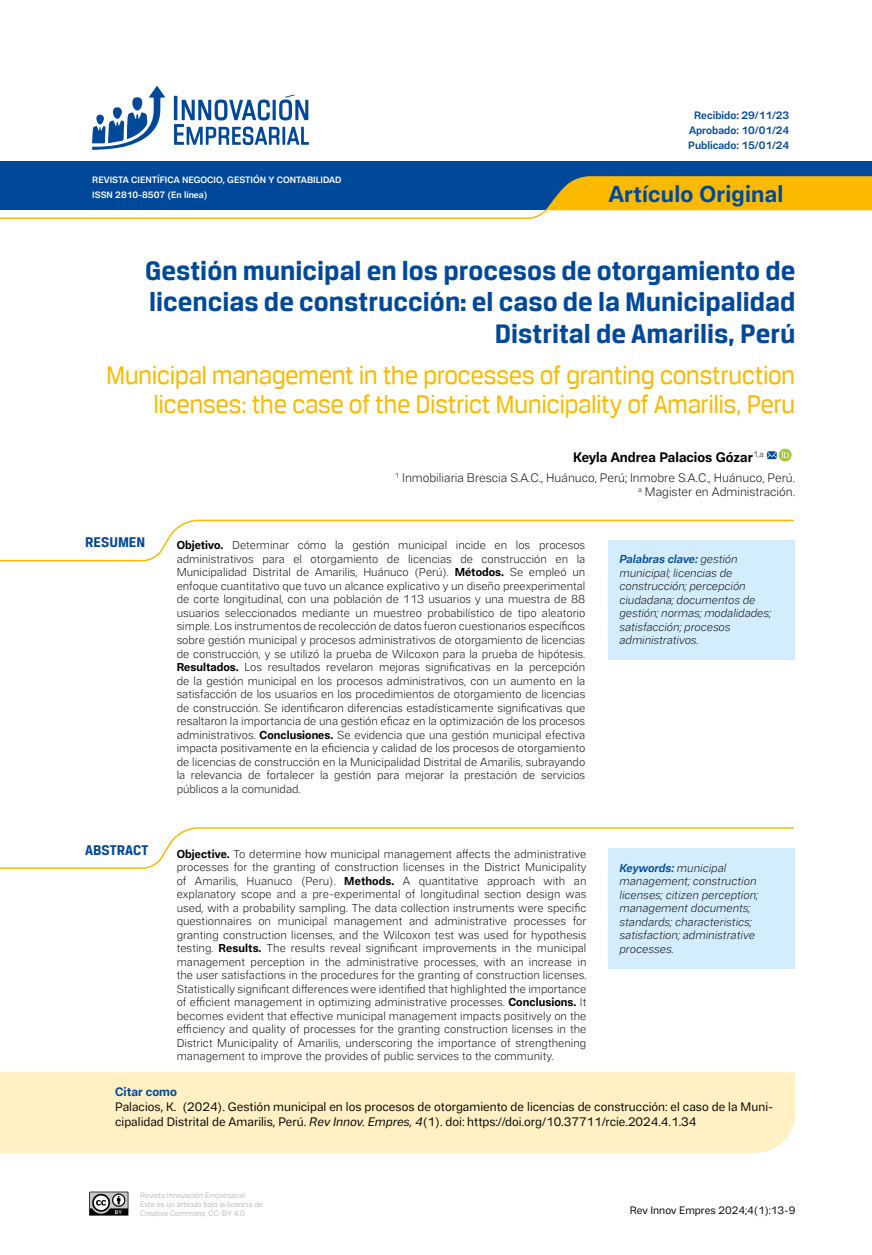
<style>
.page{position:relative;width:872px;height:1255px;background:#fff}
.page>*{position:absolute;margin:0;border:0;box-sizing:border-box;transform-origin:0 0}
.t1{font:700 28.5px/31.5px "Breuer Text";color:#00489a;text-align:right}
.t2{font:27px/28.5px "Breuer Text";letter-spacing:-.02em;color:#fbba00;text-align:right}
.t3{font:700 22.5px "Cabrion";letter-spacing:.01em;color:#00489a}
.t4{font:700 15px "Breuer Text";color:#00489a}
.t5{font:700 13.5px "Cabrion";color:#000}
.t6{font:12px/15px "Cabrion";color:#000}
.t7{font:300 12px/14.4px "Cabrion";color:#000;text-align:right}
.t8{font:700 12px "Cabrion";color:#00489a}
.t9{font:300 11.25px/13.5px "Cabrion";color:#000;text-align:justify}
.t10{font:italic 300 11.25px/13.5px "Cabrion";letter-spacing:.005em;color:#000}
.t11{font:600 10.5px/15px "Cabrion";color:#00489a;text-align:center}
.t12{font:10.5px "Cabrion";color:#000}
.t13{font:600 9px "Cabrion";color:#fff}
.t14{font:300 7.5px/9px "Cabrion";color:#9d9d9c}
.s1{font-weight:700}
.s2{font-weight:600;color:#00489a}
.s3{font-style:italic}
</style>
<div class="page">
<div style="left:0;top:161px;width:872px;height:49px;background:#00489a"></div>
<svg style="left:767px;top:451px;width:9px;height:8px"></svg>
<svg style="left:778px;top:448px;width:13px;height:13px"></svg>
<svg style="left:782px;top:451px;width:7px;height:7px"></svg>
<svg style="left:0;top:519px;width:795px;height:141px"></svg>
<svg style="left:0;top:827px;width:795px;height:141px"></svg>
<svg style="left:0;top:176px;width:872px;height:43px"></svg>
<svg style="left:89px;top:1191px;width:39px;height:24px"></svg>
<div style="left:0;top:1072px;width:795px;height:80px;background:#fff1c4"></div>
<svg style="left:92px;top:86px;width:73px;height:64px"></svg>
<svg style="left:174px;top:94px;width:135px;height:51px"></svg>
<p class="t13" style="left:92px;top:175px;width:251px">REVISTA CIENTÍFICA NEGOCIO, GESTIÓN Y CONTABILIDAD</p>
<p class="t13" style="left:92px;top:190px;width:117px">ISSN 2810-8507 (En línea)</p>
<p class="t11" style="left:688px;top:108px;width:103px">Recibido: 29/11/23<br>Aprobado: 10/01/24<br>Publicado: 15/01/24</p>
<h3 class="t3" style="left:608px;top:180px;width:176px">Artículo Original</h3>
<h1 class="t1" style="left:145px;top:254px;width:651px">Gestión municipal en los procesos de otorgamiento de licencias de construcción: el caso de la Municipalidad<br>Distrital de Amarilis, Perú</h1>
<h2 class="t2" style="left:106px;top:361px;width:691px">Municipal management in the processes of granting construction licenses: the case of the District Municipality of Amarilis, Peru</h2>
<p class="t5" style="left:573px;top:448px;width:192px">Keyla Andrea Palacios Gózar<sup>1,a</sup></p>
<p class="t7" style="left:395px;top:470px;width:402px"><sup>1</sup> Inmobiliaria Brescia S.A.C., Huánuco, Perú; Inmobre S.A.C., Huánuco, Perú. <sup>a</sup> Magister en Administración.</p>
<h3 class="t4" style="left:85px;top:534px;width:62px">RESUMEN</h3>
<h3 class="t4" style="left:85px;top:841px;width:65px">ABSTRACT</h3>
<p class="t9" style="left:177px;top:538px;width:410px"><span class="s1">Objetivo.</span> Determinar cómo la gestión municipal incide en los procesos administrativos para el otorgamiento de licencias de construcción en la Municipalidad Distrital de Amarilis, Huánuco (Perú). <span class="s1">Métodos.</span> Se empleó un enfoque cuantitativo que tuvo un alcance explicativo y un diseño preexperimental de corte longitudinal, con una población de 113 usuarios y una muestra de 88 usuarios seleccionados mediante un muestreo probabilístico de tipo aleatorio simple. Los instrumentos de recolección de datos fueron cuestionarios específicos sobre gestión municipal y procesos administrativos de otorgamiento de licencias de construcción, y se utilizó la prueba de Wilcoxon para la prueba de hipótesis.<br><span class="s1">Resultados.</span> Los resultados revelaron mejoras significativas en la percepción de la gestión municipal en los procesos administrativos, con un aumento en la satisfacción de los usuarios en los procedimientos de otorgamiento de licencias de construcción. Se identificaron diferencias estadísticamente significativas que resaltaron la importancia de una gestión eficaz en la optimización de los procesos administrativos. <span class="s1">Conclusiones.</span> Se evidencia que una gestión municipal efectiva impacta positivamente en la eficiencia y calidad de los procesos de otorgamiento de licencias de construcción en la Municipalidad Distrital de Amarilis, subrayando la relevancia de fortalecer la gestión para mejorar la prestación de servicios públicos a la comunidad.</p>
<p class="t9" style="left:177px;top:846px;width:411px"><span class="s1">Objective.</span> To determine how municipal management affects the administrative processes for the granting of construction licenses in the District Municipality of Amarilis, Huanuco (Peru). <span class="s1">Methods.</span> A quantitative approach with an explanatory scope and a pre-experimental of longitudinal section design was used, with a probability sampling. The data collection instruments were specific questionnaires on municipal management and administrative processes for granting construction licenses, and the Wilcoxon test was used for hypothesis testing. <span class="s1">Results.</span> The results reveal significant improvements in the municipal management perception in the administrative processes, with an increase in the user satisfactions in the procedures for the granting of construction licenses.<br>Statistically significant differences were identified that highlighted the importance of efficient management in optimizing administrative processes. <span class="s1">Conclusions.</span> It becomes evident that effective municipal management impacts positively on the efficiency and quality of processes for the granting construction licenses in the District Municipality of Amarilis, underscoring the importance of strengthening management to improve the provides of public services to the community.</p>
<p class="t10" style="left:619px;top:552px;width:153px"><span class="s2">Palabras clave:</span> gestión municipal; licencias de construcción; percepción ciudadana; documentos de gestión; normas; modalidades; satisfacción; procesos administrativos.</p>
<p class="t10" style="left:619px;top:860px;width:140px"><span class="s2">Keywords:</span> municipal management; construction licenses; citizen perception; management documents; standards; characteristics; satisfaction; administrative processes.</p>
<p class="t8" style="left:115px;top:1084px;width:63px">Citar como</p>
<p class="t6" style="left:115px;top:1099px;width:660px">Palacios, K. (2024). Gestión municipal en los procesos de otorgamiento de licencias de construcción: el caso de la Muni&shy;cipalidad Distrital de Amarilis, Perú. <span class="s3">Rev Innov. Empres, 4</span>(1). doi: https://doi.org/10.37711/rcie.2024.4.1.34</p>
<p class="t14" style="left:140px;top:1190px;width:124px">Revista Innovación Empresarial<br>Este es un artículo bajo la licencia de<br>Creative Commons, CC-BY 4.0</p>
<p class="t12" style="left:629px;top:1203px;width:167px">Rev Innov Empres 2024;4(1):13-9</p>
</div>
